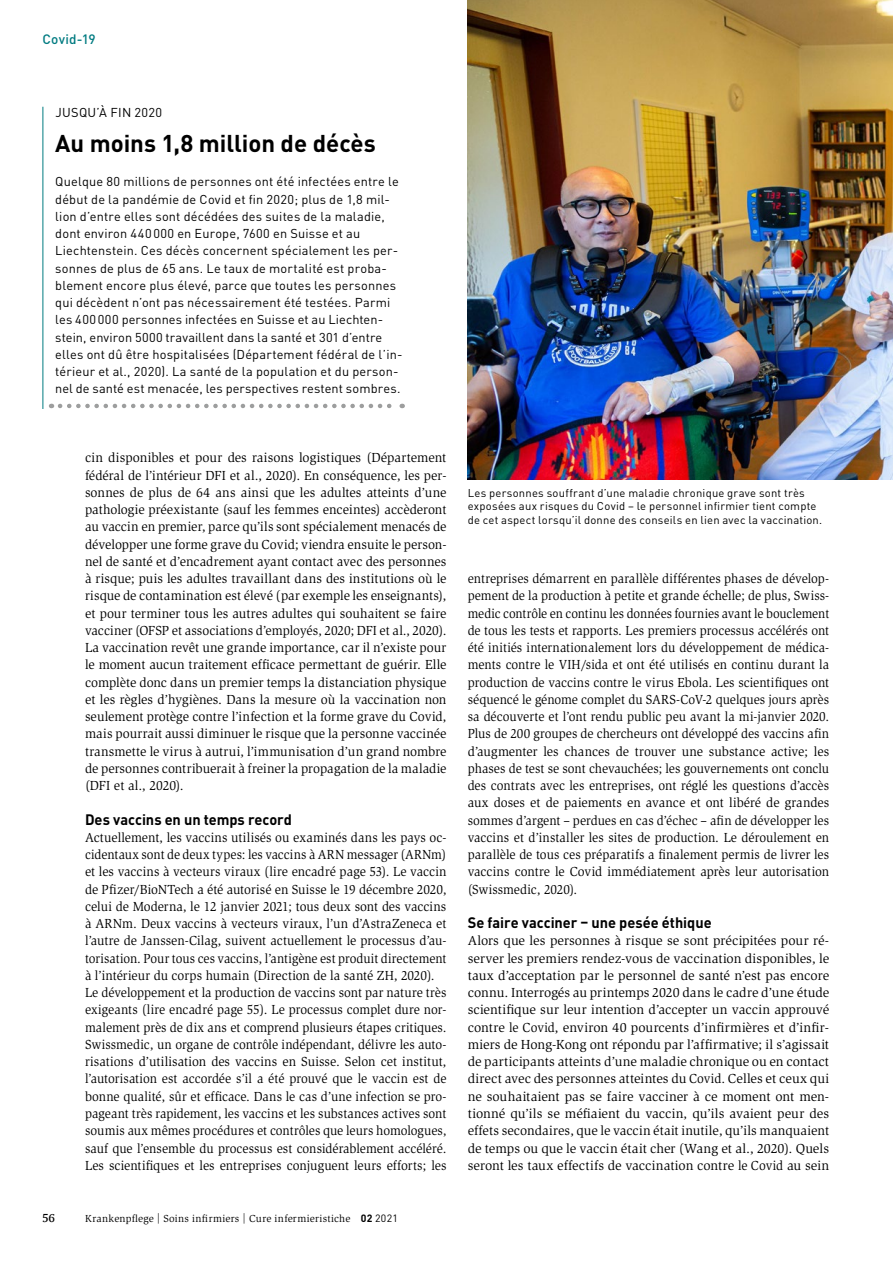
<style>
.page{position:relative;width:893px;height:1263px;background:#fff}
.page>*{position:absolute;margin:0;border:0;box-sizing:border-box;transform-origin:0 0}
.t1{font:700 24px "DIN Pro";letter-spacing:-.005em;color:#000}
.t2{font:700 15px "DIN Pro";color:#000}
.t3{font:13.5px/17.2px "Slimbach Std";color:#000;text-align:justify}
.t4{font:13.5px/17.2px "Slimbach Std";color:#000;scale:.95 1}
.t5{font:13.5px/17.2px "Slimbach Std";color:#000;text-align:justify;scale:.94 1}
.t6{font:500 13.5px "DIN Pro";letter-spacing:.01em;color:#007b81}
.t7{font:12.75px/17.2px "DIN Pro";letter-spacing:.015em;color:#000}
.t8{font:700 12px "Esta Pro";color:#000}
.t9{font:11.25px/13.5px "DIN Pro";letter-spacing:.02em;color:#000}
.t10{font:10.5px "Slimbach Std";letter-spacing:.025em;color:#000}
.s1{font-family:"DIN Pro";font-weight:700}
.s2{font-family:"DIN Pro"}
</style>
<div class="page">
<img style="left:468px;top:0;width:425px;height:480px">
<svg style="left:60px;top:404px;width:343px;height:4px"></svg>
<hr style="left:43px;top:107px;width:1px;height:302px;background:#007b81">
<p class="t6" style="left:43px;top:30px;width:55px">Covid-19</p>
<p class="t7" style="left:55px;top:104px;width:108px">JUSQU’À FIN 2020</p>
<h1 class="t1" style="left:55px;top:127px;width:322px">Au moins 1,8 million de décès</h1>
<p class="t7" style="left:55px;top:173px;width:349px">Quelque 80 millions de personnes ont été infectées entre le début de la pandémie de Covid et fin 2020; plus de 1,8 mil&shy;lion d’entre elles sont décédées des suites de la maladie, dont environ 440000 en Europe, 7600 en Suisse et au Liechtenstein. Ces décès concernent spécialement les per&shy;sonnes de plus de 65 ans. Le taux de mortalité est proba&shy;blement encore plus élevé, parce que toutes les personnes qui décèdent n’ont pas nécessairement été testées. Parmi les 400000 personnes infectées en Suisse et au Liechten&shy;stein, environ 5000 travaillent dans la santé et 301 d’entre elles ont dû être hospitalisées (Département fédéral de l’in&shy;térieur et al., 2020). La santé de la population et du person&shy;nel de santé est menacée, les perspectives restent sombres.</p>
<p class="t3" style="left:85px;top:449px;width:363px">cin disponibles et pour des raisons logistiques (Département fédéral de l’intérieur DFI et al., 2020). En conséquence, les per&shy;sonnes de plus de 64 ans ainsi que les adultes atteints d’une pathologie préexistante (sauf les femmes enceintes) accèderont au vaccin en premier, parce qu’ils sont spécialement menacés de développer une forme grave du Covid; viendra ensuite le person&shy;nel de santé et d’encadrement ayant contact avec des personnes à risque; puis les adultes travaillant dans des institutions où le risque de contamination est élevé (par exemple les enseignants), et pour terminer tous les autres adultes qui souhaitent se faire vacciner (OFSP et associations d’employés, 2020; DFI et al., 2020).<br>La vaccination revêt une grande importance, car il n’existe pour le moment aucun traitement efficace permettant de guérir. Elle complète donc dans un premier temps la distanciation physique et les règles d’hygiènes. Dans la mesure où la vaccination non seulement protège contre l’infection et la forme grave du Covid, mais pourrait aussi diminuer le risque que la personne vaccinée transmette le virus à autrui, l’immunisation d’un grand nombre de personnes contribuerait à freiner la propagation de la maladie (DFI et al., 2020).</p>
<p class="t2" style="left:85px;top:809px;width:209px">Des vaccins en un temps record</p>
<p class="t4" style="left:85px;top:829px;width:382px">Actuellement, les vaccins utilisés ou examinés dans les pays oc&shy;cidentaux sont de deux types: les vaccins à ARN messager (ARNm) et les vaccins à vecteurs viraux (lire encadré page 53). Le vaccin de Pfizer/BioNTech a été autorisé en Suisse le 19 décembre 2020, celui de Moderna, le 12 janvier 2021; tous deux sont des vaccins à ARNm. Deux vaccins à vecteurs viraux, l’un d’AstraZeneca et l’autre de Janssen-Cilag, suivent actuellement le processus d’au&shy;torisation. Pour tous ces vaccins, l’antigène est produit directement à l’intérieur du corps humain (Direction de la santé ZH, 2020).<br>Le développement et la production de vaccins sont par nature très exigeants (lire encadré page 55). Le processus complet dure nor&shy;malement près de dix ans et comprend plusieurs étapes critiques.<br>Swissmedic, un organe de contrôle indépendant, délivre les auto&shy;risations d’utilisation des vaccins en Suisse. Selon cet institut, l’autorisation est accordée s’il a été prouvé que le vaccin est de bonne qualité, sûr et efficace. Dans le cas d’une infection se pro&shy;pageant très rapidement, les vaccins et les substances actives sont soumis aux mêmes procédures et contrôles que leurs homologues, sauf que l’ensemble du processus est considérablement accéléré.<br>Les scientifiques et les entreprises conjuguent leurs efforts; les</p>
<p class="t8" style="left:43px;top:1209px;width:14px">56</p>
<p class="t10" style="left:85px;top:1212px;width:314px">Krankenpflege | Soins infirmiers | Cure infermieristiche <span class="s1">02</span> <span class="s2">2021</span></p>
<p class="t9" style="left:468px;top:486px;width:356px">Les personnes souffrant d’une maladie chronique grave sont très exposées aux risques du Covid – le personnel infirmier tient compte de cet aspect lorsqu’il donne des conseils en lien avec la vaccination.</p>
<p class="t5" style="left:468px;top:570px;width:386px">entreprises démarrent en parallèle différentes phases de dévelop&shy;pement de la production à petite et grande échelle; de plus, Swiss&shy;medic contrôle en continu les données fournies avant le bouclement de tous les tests et rapports. Les premiers processus accélérés ont été initiés internationalement lors du développement de médica&shy;ments contre le VIH/sida et ont été utilisés en continu durant la production de vaccins contre le virus Ebola. Les scientifiques ont séquencé le génome complet du SARS-CoV-2 quelques jours après sa découverte et l’ont rendu public peu avant la mi-janvier 2020.<br>Plus de 200 groupes de chercheurs ont développé des vaccins afin d’augmenter les chances de trouver une substance active; les phases de test se sont chevauchées; les gouvernements ont conclu des contrats avec les entreprises, ont réglé les questions d’accès aux doses et de paiements en avance et ont libéré de grandes sommes d’argent – perdues en cas d’échec – afin de développer les vaccins et d’installer les sites de production. Le déroulement en parallèle de tous ces préparatifs a finalement permis de livrer les vaccins contre le Covid immédiatement après leur autorisation (Swissmedic, 2020).</p>
<p class="t2" style="left:468px;top:912px;width:245px">Se faire vacciner – une pesée éthique</p>
<p class="t3" style="left:468px;top:932px;width:363px">Alors que les personnes à risque se sont précipitées pour ré&shy;server les premiers rendez-vous de vaccination disponibles, le taux d’acceptation par le personnel de santé n’est pas encore connu. Interrogés au printemps 2020 dans le cadre d’une étude scientifique sur leur intention d’accepter un vaccin approuvé contre le Covid, environ 40 pourcents d’infirmières et d’infir&shy;miers de Hong-Kong ont répondu par l’affirmative; il s’agissait de participants atteints d’une maladie chronique ou en contact direct avec des personnes atteintes du Covid. Celles et ceux qui ne souhaitaient pas se faire vacciner à ce moment ont men&shy;tionné qu’ils se méfiaient du vaccin, qu’ils avaient peur des effets secondaires, que le vaccin était inutile, qu’ils manquaient de temps ou que le vaccin était cher (Wang et al., 2020). Quels seront les taux effectifs de vaccination contre le Covid au sein</p>
</div>
